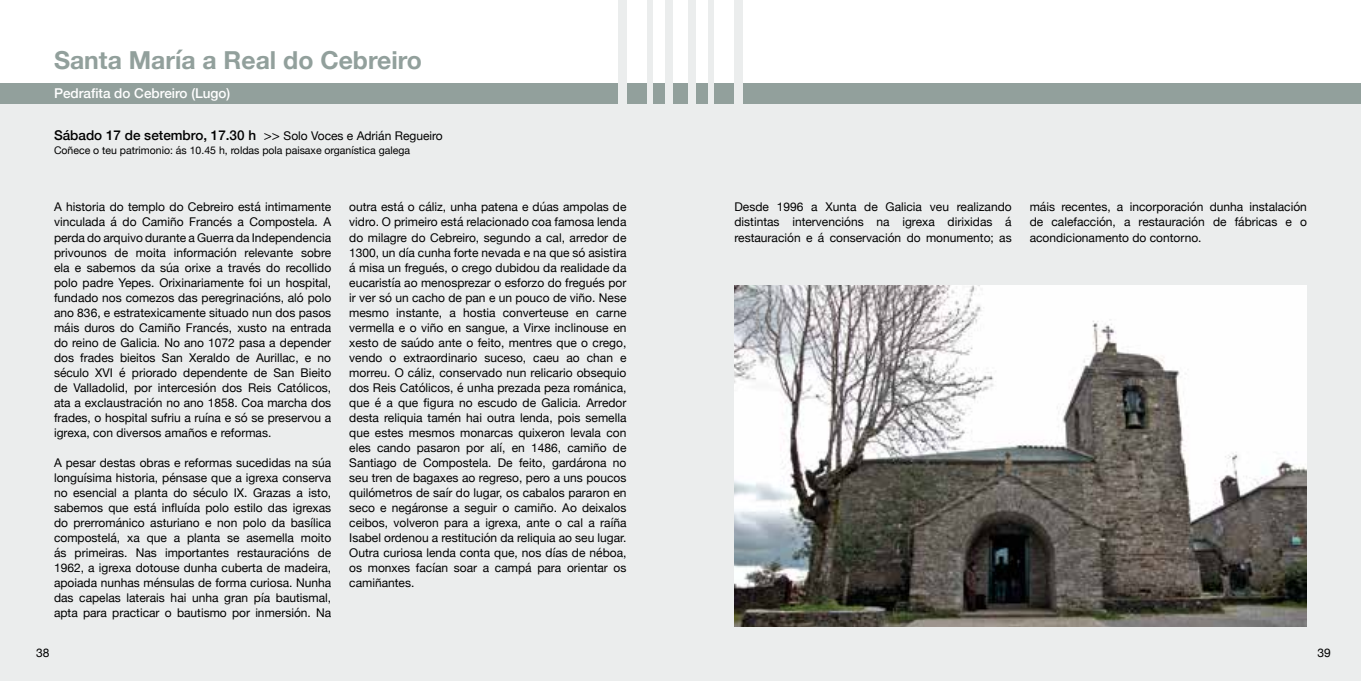
<style>
.page{position:relative;width:1361px;height:681px;background:#fff}
.page>*{position:absolute;margin:0;border:0;box-sizing:border-box;transform-origin:0 0}
.t1{font:700 24.75px "Helvetica Neue";color:#92a09c}
.t2{font:500 13.5px "Helvetica Neue";color:#000}
.t3{font:500 13.5px "Helvetica Neue";color:#fff}
.t4{font:12px/15px "Helvetica Neue";color:#000;text-align:justify}
.t5{font:10.5px "Helvetica Neue";color:#000}
.s1{font-weight:400}
.s2{font-weight:400;font-size:12px}
</style>
<div class="page">
<div style="left:680px;top:0;width:681px;height:680px;background:#ebeded"></div>
<div style="left:715px;top:0;width:19px;height:98px;background:#fff"></div>
<div style="left:696px;top:0;width:12px;height:98px;background:#fff"></div>
<div style="left:680px;top:0;width:8px;height:85px;background:#fff"></div>
<div style="left:743px;top:0;width:618px;height:84px;background:#fff"></div>
<div style="left:743px;top:83px;width:618px;height:20px;background:#92a09c"></div>
<div style="left:715px;top:83px;width:19px;height:20px;background:#92a09c"></div>
<div style="left:696px;top:83px;width:12px;height:20px;background:#92a09c"></div>
<div style="left:680px;top:83px;width:8px;height:20px;background:#92a09c"></div>
<div style="left:0;top:0;width:680px;height:680px;background:#ebeded"></div>
<div style="left:627px;top:0;width:19px;height:98px;background:#fff"></div>
<div style="left:653px;top:0;width:11px;height:98px;background:#fff"></div>
<div style="left:672px;top:0;width:8px;height:85px;background:#fff"></div>
<div style="left:0;top:0;width:618px;height:84px;background:#fff"></div>
<div style="left:0;top:83px;width:618px;height:20px;background:#92a09c"></div>
<div style="left:627px;top:83px;width:19px;height:20px;background:#92a09c"></div>
<div style="left:653px;top:83px;width:11px;height:20px;background:#92a09c"></div>
<div style="left:672px;top:83px;width:8px;height:20px;background:#92a09c"></div>
<img style="left:734px;top:285px;width:573px;height:341px">
<h1 class="t1" style="left:54px;top:41px;width:370px">Santa María a Real do Cebreiro</h1>
<p class="t3" style="left:54px;top:82px;width:178px">Pedrafita do Cebreiro (Lugo)</p>
<p class="t2" style="left:54px;top:124px;width:390px">Sábado 17 de setembro, 17.30 h <span class="s1">&gt;&gt;</span> <span class="s2">Solo Voces e Adrián Regueiro</span></p>
<p class="t5" style="left:54px;top:142px;width:357px">Coñece o teu patrimonio: ás 10.45 h, roldas pola paisaxe organística galega</p>
<p class="t4" style="left:54px;top:200px;width:279px">A historia do templo do Cebreiro está intimamente vinculada á do Camiño Francés a Compostela. A perda do arquivo durante a Guerra da Independencia privounos de moita información relevante sobre ela e sabemos da súa orixe a través do recollido polo padre Yepes. Orixinariamente foi un hospital, fundado nos comezos das peregrinacións, aló polo ano 836, e estratexicamente situado nun dos pasos máis duros do Camiño Francés, xusto na entrada do reino de Galicia. No ano 1072 pasa a depender dos frades bieitos San Xeraldo de Aurillac, e no século XVI é priorado dependente de San Bieito de Valladolid, por intercesión dos Reis Católicos, ata a exclaustración no ano 1858. Coa marcha dos frades, o hospital sufriu a ruína e só se preservou a igrexa, con diversos amaños e reformas.</p>
<p class="t4" style="left:54px;top:455px;width:279px">A pesar destas obras e reformas sucedidas na súa longuísima historia, pénsase que a igrexa conserva no esencial a planta do século IX. Grazas a isto, sabemos que está influída polo estilo das igrexas do prerrománico asturiano e non polo da basílica compostelá, xa que a planta se asemella moito ás primeiras. Nas importantes restauracións de 1962, a igrexa dotouse dunha cuberta de madeira, apoiada nunhas ménsulas de forma curiosa. Nunha das capelas laterais hai unha gran pía bautismal, apta para practicar o bautismo por inmersión. Na</p>
<p class="t4" style="left:349px;top:200px;width:279px">outra está o cáliz, unha patena e dúas ampolas de vidro. O primeiro está relacionado coa famosa lenda do milagre do Cebreiro, segundo a cal, arredor de 1300, un día cunha forte nevada e na que só asistira á misa un fregués, o crego dubidou da realidade da eucaristía ao menosprezar o esforzo do fregués por ir ver só un cacho de pan e un pouco de viño. Nese mesmo instante, a hostia converteuse en carne vermella e o viño en sangue, a Virxe inclinouse en xesto de saúdo ante o feito, mentres que o crego, vendo o extraordinario suceso, caeu ao chan e morreu. O cáliz, conservado nun relicario obsequio dos Reis Católicos, é unha prezada peza románica, que é a que figura no escudo de Galicia. Arredor desta reliquia tamén hai outra lenda, pois semella que estes mesmos monarcas quixeron levala con eles cando pasaron por alí, en 1486, camiño de Santiago de Compostela. De feito, gardárona no seu tren de bagaxes ao regreso, pero a uns poucos quilómetros de saír do lugar, os cabalos pararon en seco e negáronse a seguir o camiño. Ao deixalos ceibos, volveron para a igrexa, ante o cal a raíña Isabel ordenou a restitución da reliquia ao seu lugar.<br>Outra curiosa lenda conta que, nos días de néboa, os monxes facían soar a campá para orientar os camiñantes.</p>
<p class="t4" style="left:734px;top:200px;width:279px">Desde 1996 a Xunta de Galicia veu realizando distintas intervencións na igrexa dirixidas á restauración e á conservación do monumento; as</p>
<p class="t4" style="left:1029px;top:200px;width:279px">máis recentes, a incorporación dunha instalación de calefacción, a restauración de fábricas e o acondicionamento do contorno.</p>
<p class="t4" style="left:36px;top:646px;width:15px">38</p>
<p class="t4" style="left:1317px;top:645px;width:15px">39</p>
</div>
